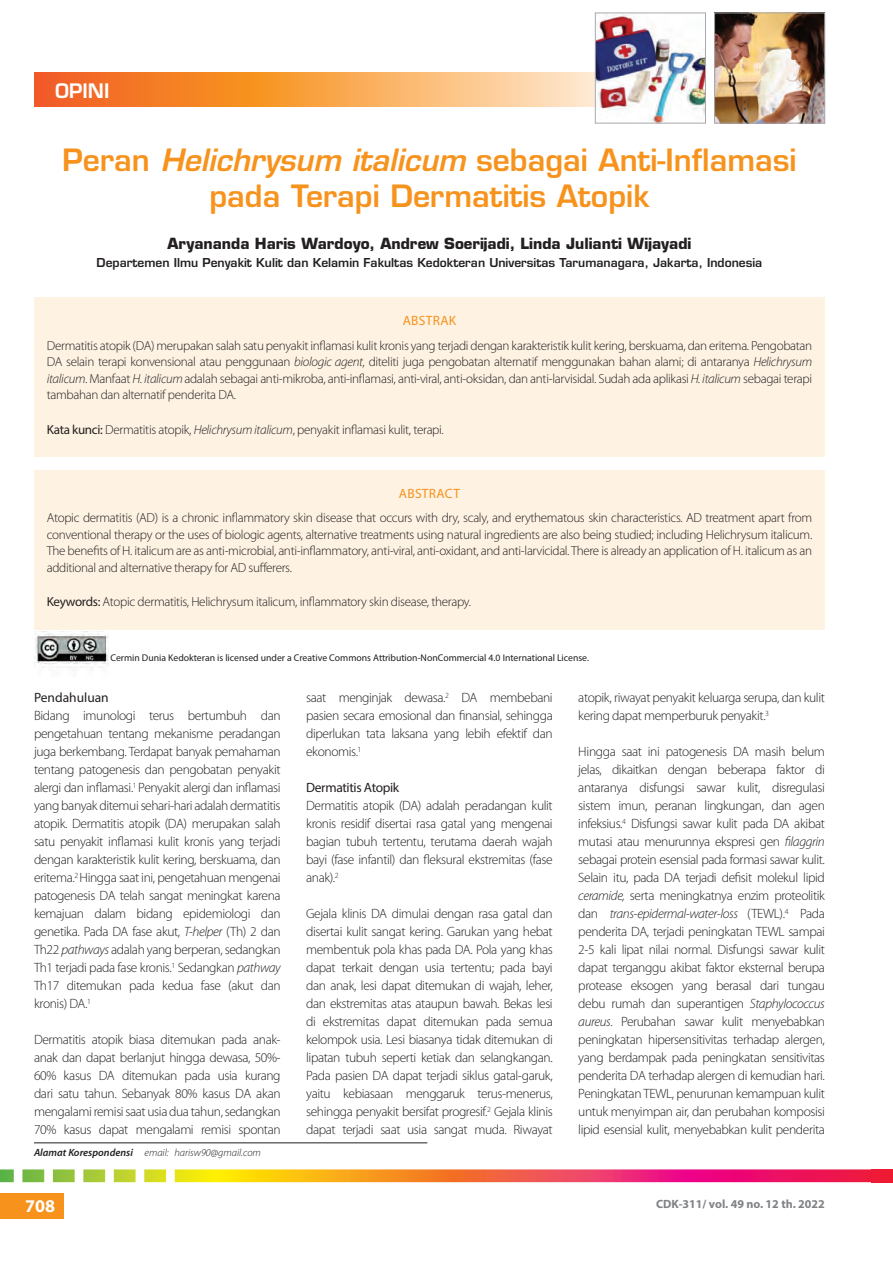
<style>
.page{position:relative;width:893px;height:1263px;background:#fff}
.page>*{position:absolute;margin:0;border:0;box-sizing:border-box;transform-origin:0 0}
.t1{font:600 30px/36px "Eurostile LT Std";color:#f7931d;text-align:center}
.t2{font:600 19.5px "Eurostile LT Std";color:#fff}
.t3{font:700 18px "Myriad Pro";color:#fff}
.t4{font:700 15px "Eurostile LT Std";color:#231f20}
.t5{font:300 13.5px/18px "Myriad Pro";letter-spacing:-.03em;color:#231f20;text-align:justify}
.t6{font:13.5px "Myriad Pro";letter-spacing:.02em;color:#f7931d}
.t7{font:300 13.2px/16.5px "Myriad Pro";letter-spacing:-.025em;color:#231f20;text-align:justify}
.t8{font:600 12px "Eurostile LT Std";color:#231f20}
.t9{font:700 12px "Myriad Pro";color:#808285}
.t10{font:italic 600 10.5px "Myriad Pro";color:#231f20}
.t11{font:italic 300 10.5px "Myriad Pro";color:#231f20}
.t12{font:9.75px "Myriad Pro";color:#231f20}
.s1{font-style:italic}
.s2{font-weight:400}
.s3{font-weight:300}
</style>
<div class="page">
<svg style="left:34px;top:72px;width:561px;height:35px;background:#f8a257"></svg>
<img style="left:716px;top:15px;width:107px;height:106px">
<div style="left:714px;top:13px;width:111px;height:110px;border:1px solid #a8a9ad"></div>
<img style="left:597px;top:15px;width:107px;height:106px">
<div style="left:595px;top:13px;width:111px;height:110px;border:1px solid #a8a9ad"></div>
<div style="left:0;top:1193px;width:64px;height:25px;background:#f7931d"></div>
<svg style="left:0;top:1169px;width:893px;height:13px;background:#e87d50"></svg>
<hr style="left:34px;top:1142px;width:393px;height:1px;background:#231f20">
<div style="left:34px;top:297px;width:791px;height:160px;background:#fef2e3"></div>
<div style="left:34px;top:470px;width:791px;height:160px;background:#fef2e3"></div>
<img style="left:34px;top:631px;width:75px;height:39px">
<p class="t2" style="left:55px;top:79px;width:56px">OPINI</p>
<p class="t1" style="left:62px;top:142px;width:736px">Peran <span class="s1">Helichrysum italicum</span> sebagai Anti-Inflamasi pada Terapi Dermatitis Atopik</p>
<p class="t4" style="left:168px;top:234px;width:525px">Aryananda Haris Wardoyo, Andrew Soerijadi, Linda Julianti Wijayadi</p>
<p class="t8" style="left:97px;top:255px;width:667px">Departemen Ilmu Penyakit Kulit dan Kelamin Fakultas Kedokteran Universitas Tarumanagara, Jakarta, Indonesia</p>
<p class="t6" style="left:403px;top:312px;width:55px">ABSTRAK</p>
<p class="t7" style="left:47px;top:337px;width:767px">Dermatitis atopik (DA) merupakan salah satu penyakit inflamasi kulit kronis yang terjadi dengan karakteristik kulit kering, berskuama, dan eritema. Pengobatan DA selain terapi konvensional atau penggunaan <span class="s1">biologic agent</span>, diteliti juga pengobatan alternatif menggunakan bahan alami; di antaranya <span class="s1">Helichrysum italicum</span>. Manfaat <span class="s1">H. italicum</span> adalah sebagai anti-mikroba, anti-inflamasi, anti-viral, anti-oksidan, dan anti-larvisidal. Sudah ada aplikasi <span class="s1">H. italicum</span> sebagai terapi tambahan dan alternatif penderita DA.</p>
<p class="t7" style="left:47px;top:421px;width:399px"><span class="s2">Kata kunci:</span> Dermatitis atopik, <span class="s1">Helichrysum italicum</span>, penyakit inflamasi kulit, terapi.</p>
<p class="t6" style="left:399px;top:485px;width:63px">ABSTRACT</p>
<p class="t7" style="left:47px;top:510px;width:767px">Atopic dermatitis (AD) is a chronic inflammatory skin disease that occurs with dry, scaly, and erythematous skin characteristics. AD treatment apart from conventional therapy or the uses of biologic agents, alternative treatments using natural ingredients are also being studied; including Helichrysum italicum.<br>The benefits of H. italicum are as anti-microbial, anti-inflammatory, anti-viral, anti-oxidant, and anti-larvicidal. There is already an application of H. italicum as an additional and alternative therapy for AD sufferers.</p>
<p class="t7" style="left:47px;top:594px;width:426px"><span class="s2">Keywords:</span> Atopic dermatitis, Helichrysum italicum, inflammatory skin disease, therapy.</p>
<p class="t12" style="left:111px;top:651px;width:480px">Cermin Dunia Kedokteran is licensed under a Creative Commons Attribution-NonCommercial 4.0 International License.</p>
<p class="t5" style="left:34px;top:689px;width:248px;text-align:left"><span class="s2">Pendahuluan<br></span>Bidang imunologi terus bertumbuh dan pengetahuan tentang mekanisme peradangan juga berkembang. Terdapat banyak pemahaman tentang patogenesis dan pengobatan penyakit alergi dan inflamasi.<sup>1</sup> Penyakit alergi dan inflamasi yang banyak ditemui sehari-hari adalah dermatitis atopik. Dermatitis atopik (DA) merupakan salah satu penyakit inflamasi kulit kronis yang terjadi dengan karakteristik kulit kering, berskuama, dan eritema.<sup>2</sup> Hingga saat ini, pengetahuan mengenai patogenesis DA telah sangat meningkat karena kemajuan dalam bidang epidemiologi dan genetika. Pada DA fase akut, <span class="s1">T-helper</span> (Th) 2 dan Th22 <span class="s1">pathways</span> adalah yang berperan, sedangkan Th1 terjadi pada fase kronis.<sup>1</sup> Sedangkan <span class="s1">pathway </span>Th17 ditemukan pada kedua fase (akut dan kronis) DA.<sup>1</sup></p>
<p class="t5" style="left:34px;top:1031px;width:248px">Dermatitis atopik biasa ditemukan pada anak&shy;anak dan dapat berlanjut hingga dewasa, 50%- 60% kasus DA ditemukan pada usia kurang dari satu tahun. Sebanyak 80% kasus DA akan mengalami remisi saat usia dua tahun, sedangkan 70% kasus dapat mengalami remisi spontan</p>
<p class="t11" style="left:174px;top:1146px;width:88px">harisw90@gmail.com</p>
<p class="t10" style="left:34px;top:1145px;width:136px">Alamat Korespondensi <span class="s3">email:</span></p>
<p class="t5" style="left:306px;top:689px;width:248px">saat menginjak dewasa.<sup>2</sup> DA membebani pasien secara emosional dan finansial, sehingga diperlukan tata laksana yang lebih efektif dan ekonomis.<sup>1</sup></p>
<p class="t5" style="left:306px;top:779px;width:248px;text-align:left"><span class="s2">Dermatitis Atopik<br></span>Dermatitis atopik (DA) adalah peradangan kulit kronis residif disertai rasa gatal yang mengenai bagian tubuh tertentu, terutama daerah wajah bayi (fase infantil) dan fleksural ekstremitas (fase anak).<sup>2</sup></p>
<p class="t5" style="left:306px;top:905px;width:248px">Gejala klinis DA dimulai dengan rasa gatal dan disertai kulit sangat kering. Garukan yang hebat membentuk pola khas pada DA. Pola yang khas dapat terkait dengan usia tertentu; pada bayi dan anak, lesi dapat ditemukan di wajah, leher, dan ekstremitas atas ataupun bawah. Bekas lesi di ekstremitas dapat ditemukan pada semua kelompok usia. Lesi biasanya tidak ditemukan di lipatan tubuh seperti ketiak dan selangkangan.<br>Pada pasien DA dapat terjadi siklus gatal-garuk, yaitu kebiasaan menggaruk terus-menerus, sehingga penyakit bersifat progresif.<sup>2</sup> Gejala klinis dapat terjadi saat usia sangat muda. Riwayat</p>
<p class="t5" style="left:578px;top:689px;width:248px">atopik, riwayat penyakit keluarga serupa, dan kulit kering dapat memperburuk penyakit.<sup>3</sup></p>
<p class="t5" style="left:578px;top:743px;width:248px">Hingga saat ini patogenesis DA masih belum jelas, dikaitkan dengan beberapa faktor di antaranya disfungsi sawar kulit, disregulasi sistem imun, peranan lingkungan, dan agen infeksius.<sup>4</sup> Disfungsi sawar kulit pada DA akibat mutasi atau menurunnya ekspresi gen <span class="s1">filaggrin </span>sebagai protein esensial pada formasi sawar kulit.<br>Selain itu, pada DA terjadi defisit molekul lipid <span class="s1">ceramide,</span> serta meningkatnya enzim proteolitik dan <span class="s1">trans-epidermal-water-loss</span> (TEWL).<sup>4</sup> Pada penderita DA, terjadi peningkatan TEWL sampai 2-5 kali lipat nilai normal. Disfungsi sawar kulit dapat terganggu akibat faktor eksternal berupa protease eksogen yang berasal dari tungau debu rumah dan superantigen <span class="s1">Staphylococcus aureus</span>. Perubahan sawar kulit menyebabkan peningkatan hipersensitivitas terhadap alergen, yang berdampak pada peningkatan sensitivitas penderita DA terhadap alergen di kemudian hari.<br>Peningkatan TEWL, penurunan kemampuan kulit untuk menyimpan air, dan perubahan komposisi lipid esensial kulit, menyebabkan kulit penderita</p>
<p class="t3" style="left:25px;top:1194px;width:31px">708</p>
<p class="t9" style="left:656px;top:1196px;width:170px">CDK-311/ vol. 49 no. 12 th. 2022</p>
</div>
